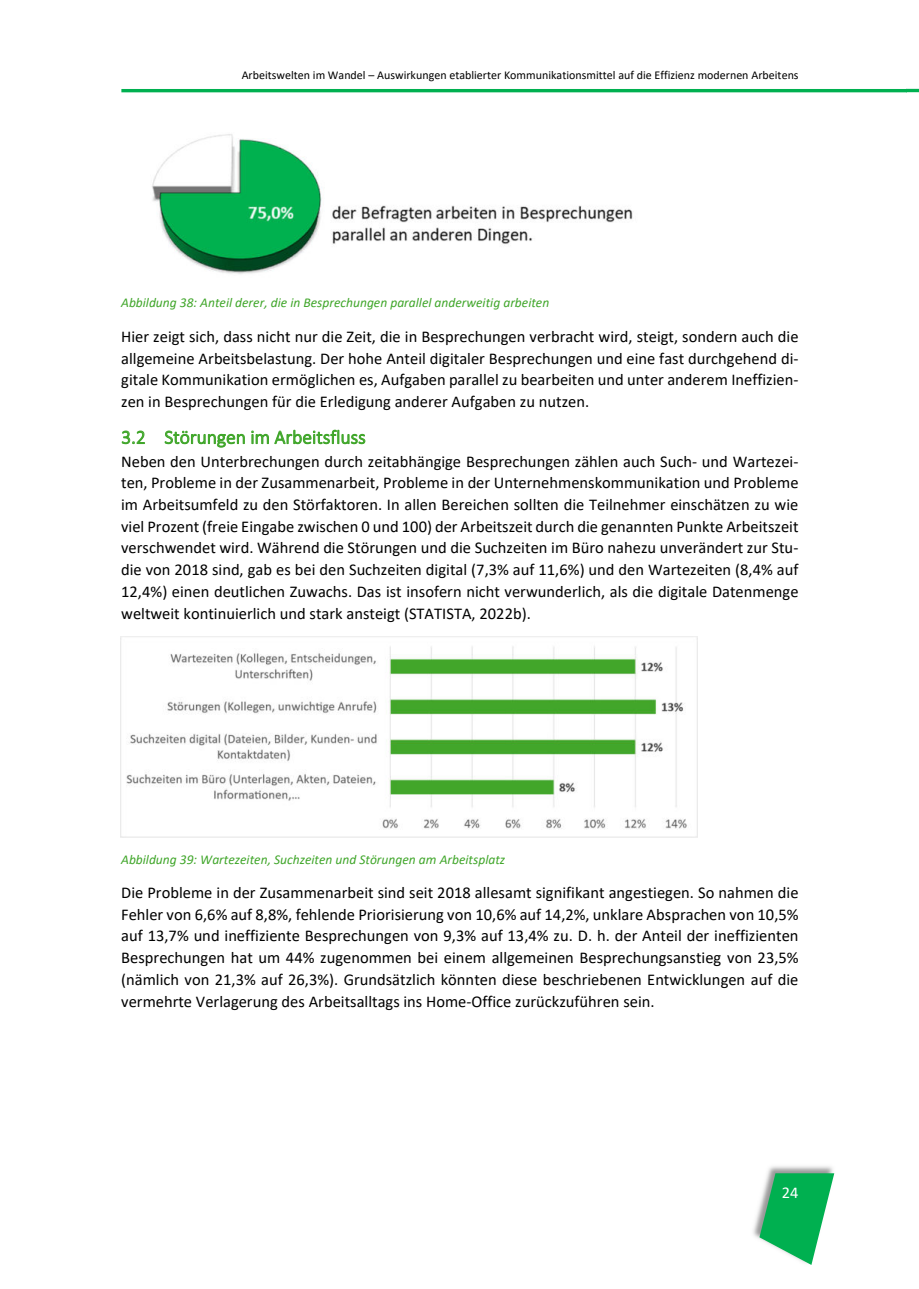
<style>
.page{position:relative;width:919px;height:1289px;background:#fff}
.page>*{position:absolute;margin:0;border:0;box-sizing:border-box;transform-origin:0 0}
.t1{font:300 19.5px "Calibri";color:#40a62a}
.t2{font:16.5px/21.8px "Calibri";color:#000;text-align:justify}
.t3{font:16.5px "Calibri";color:#fff}
.t4{font:16.35px "Calibri";color:#000}
.t5{font:italic 13.5px "Calibri";color:#40a62a}
.t6{font:12px "Calibri";color:#000}
</style>
<div class="page">
<svg style="left:906px;top:89px;width:12px;height:3px"></svg>
<img style="left:753px;top:1166px;width:82px;height:99px">
<svg style="left:759px;top:1173px;width:75px;height:91px"></svg>
<hr style="left:121px;top:89px;width:785px;height:3px;background:#00b050">
<img style="left:152px;top:134px;width:481px;height:140px">
<img style="left:121px;top:636px;width:576px;height:201px">
<p class="t6" style="left:242px;top:70px;width:558px">Arbeitswelten im Wandel – Auswirkungen etablierter Kommunikationsmittel auf die Effizienz modernen Arbeitens</p>
<p class="t5" style="left:121px;top:298px;width:429px">Abbildung 38: Anteil derer, die in Besprechungen parallel anderweitig arbeiten</p>
<p class="t2" style="left:121px;top:327px;width:678px">Hier zeigt sich, dass nicht nur die Zeit, die in Besprechungen verbracht wird, steigt, sondern auch die allgemeine Arbeitsbelastung. Der hohe Anteil digitaler Besprechungen und eine fast durchgehend di‐ gitale Kommunikation ermöglichen es, Aufgaben parallel zu bearbeiten und unter anderem Ineffizien‐ zen in Besprechungen für die Erledigung anderer Aufgaben zu nutzen.</p>
<p class="t1" style="left:121px;top:430px;width:246px">3.2 Störungen im Arbeitsfluss</p>
<p class="t2" style="left:121px;top:451px;width:679px">Neben den Unterbrechungen durch zeitabhängige Besprechungen zählen auch Such‐ und Wartezei‐ ten, Probleme in der Zusammenarbeit, Probleme in der Unternehmenskommunikation und Probleme im Arbeitsumfeld zu den Störfaktoren. In allen Bereichen sollten die Teilnehmer einschätzen zu wie viel Prozent (freie Eingabe zwischen 0 und 100) der Arbeitszeit durch die genannten Punkte Arbeitszeit verschwendet wird. Während die Störungen und die Suchzeiten im Büro nahezu unverändert zur Stu‐ die von 2018 sind, gab es bei den Suchzeiten digital (7,3% auf 11,6%) und den Wartezeiten (8,4% auf 12,4%) einen deutlichen Zuwachs. Das ist insofern nicht verwunderlich, als die digitale Datenmenge weltweit kontinuierlich und stark ansteigt (STATISTA, 2022b).</p>
<p class="t4" style="left:297px;top:426px;width:7px">‐</p>
<p class="t4" style="left:368px;top:455px;width:7px">‐</p>
<p class="t5" style="left:121px;top:854px;width:385px">Abbildung 39: Wartezeiten, Suchzeiten und Störungen am Arbeitsplatz</p>
<p class="t2" style="left:121px;top:882px;width:679px">Die Probleme in der Zusammenarbeit sind seit 2018 allesamt signifikant angestiegen. So nahmen die Fehler von 6,6% auf 8,8%, fehlende Priorisierung von 10,6% auf 14,2%, unklare Absprachen von 10,5% auf 13,7% und ineffiziente Besprechungen von 9,3% auf 13,4% zu. D. h. der Anteil der ineffizienten Besprechungen hat um 44% zugenommen bei einem allgemeinen Besprechungsanstieg von 23,5% (nämlich von 21,3% auf 26,3%). Grundsätzlich könnten diese beschriebenen Entwicklungen auf die vermehrte Verlagerung des Arbeitsalltags ins Home‐Office zurückzuführen sein.</p>
<p class="t3" style="left:781px;top:1186px;width:18px">24</p>
</div>
